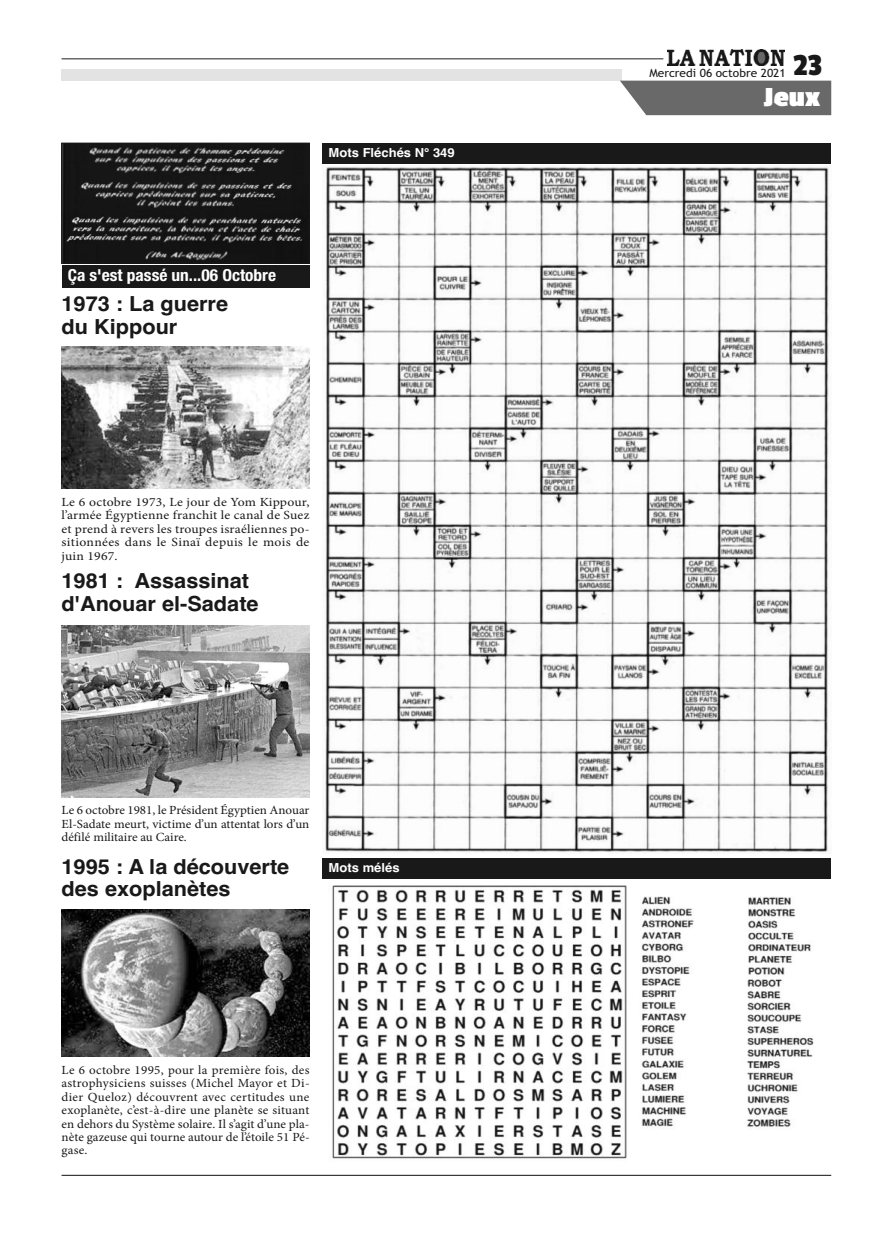
<style>
.page{position:relative;width:893px;height:1234px;background:#fff}
.page>*{position:absolute;margin:0;border:0;box-sizing:border-box;transform-origin:0 0}
.t1{font:32.1px "Passion One";color:#191919;scale:1.05 1}
.t2{font:700 28.95px "Passion One";color:#fff;scale:1.05 1}
.t3{font:700 20.7px/22.8px "Helvetica";color:#191919;scale:1.05 1}
.t4{font:700 condensed 16.5px "Helvetica Neue";color:#fff;scale:1.05 1}
.t5{font:12.45px/13.5px "Minion Pro";letter-spacing:.005em;color:#191919;text-align:justify;scale:1.05 1}
.t6{font:12.45px/13.5px "Minion Pro";letter-spacing:.005em;color:#191919;text-align:justify;scale:1.1 1}
.t7{font:700 12.45px "Helvetica";color:#fff;scale:1.05 1}
.t8{font:11.4px "Trebuchet MS";color:#191919;scale:1.05 1}
</style>
<div class="page">
<hr style="left:62px;top:1174px;width:769px;height:1px;background:#191919">
<img style="left:667px;top:49px;width:117px;height:16px">
<hr style="left:62px;top:59px;width:601px;height:1px;background:#191919">
<div style="left:62px;top:69px;width:560px;height:11px;background:#e3e3e3"></div>
<div style="left:620px;top:81px;width:211px;height:34px;background:#696969"></div>
<div style="left:322px;top:143px;width:509px;height:20px;background:#191919"></div>
<div style="left:322px;top:857px;width:509px;height:21px;background:#191919"></div>
<div style="left:62px;top:265px;width:247px;height:22px;background:#191919"></div>
<img style="left:62px;top:625px;width:247px;height:171px">
<img style="left:62px;top:346px;width:247px;height:142px">
<img style="left:62px;top:909px;width:247px;height:146px">
<img style="left:64px;top:145px;width:243px;height:116px">
<div style="left:62px;top:143px;width:247px;height:120px;border:1px solid #191919"></div>
<img style="left:325px;top:167px;width:504px;height:685px">
<img style="left:332px;top:885px;width:482px;height:274px">
<h3 class="t4" style="left:68px;top:261px;width:200px">Ça s'est passé un...06 Octobre</h3>
<h3 class="t3" style="left:62px;top:293px;width:160px">1973 : La guerre du Kippour</h3>
<p class="t7" style="left:329px;top:145px;width:122px">Mots Fléchés N° 349</p>
<p class="t7" style="left:433px;top:145px;width:15px">27</p>
<p class="t6" style="left:62px;top:496px;width:227px">Le 6 octobre 1973, Le jour de Yom Kippour, l’armée Égyptienne franchit le canal de Suez et prend à revers les troupes israéliennes po&shy;sitionnées dans le Sinaï depuis le mois de juin 1967.</p>
<h3 class="t3" style="left:62px;top:569px;width:189px">1981 : Assassinat d'Anouar el-Sadate</h3>
<p class="t5" style="left:62px;top:804px;width:238px">Le 6 octobre 1981, le Président Égyptien Anouar El-Sadate meurt, victime d’un attentat lors d’un défilé militaire au Caire.</p>
<h3 class="t3" style="left:62px;top:854px;width:218px">1995 : A la découverte des exoplanètes</h3>
<p class="t7" style="left:329px;top:860px;width:69px">Mots mélés</p>
<p class="t5" style="left:62px;top:1063px;width:238px">Le 6 octobre 1995, pour la première fois, des astrophysiciens suisses (Michel Mayor et Di&shy;dier Queloz) découvrent avec certitudes une exoplanète, c’est-à-dire une planète se situant en dehors du Système solaire. Il s’agit d’une pla&shy;nète gazeuse qui tourne autour de l’étoile 51 Pé&shy;gase.</p>
<h1 class="t1" style="left:793px;top:48px;width:28px">23</h1>
<p class="t8" style="left:649px;top:66px;width:131px">Mercredi 06 octobre 2021</p>
<h2 class="t2" style="left:764px;top:82px;width:55px">Jeux</h2>
</div>
